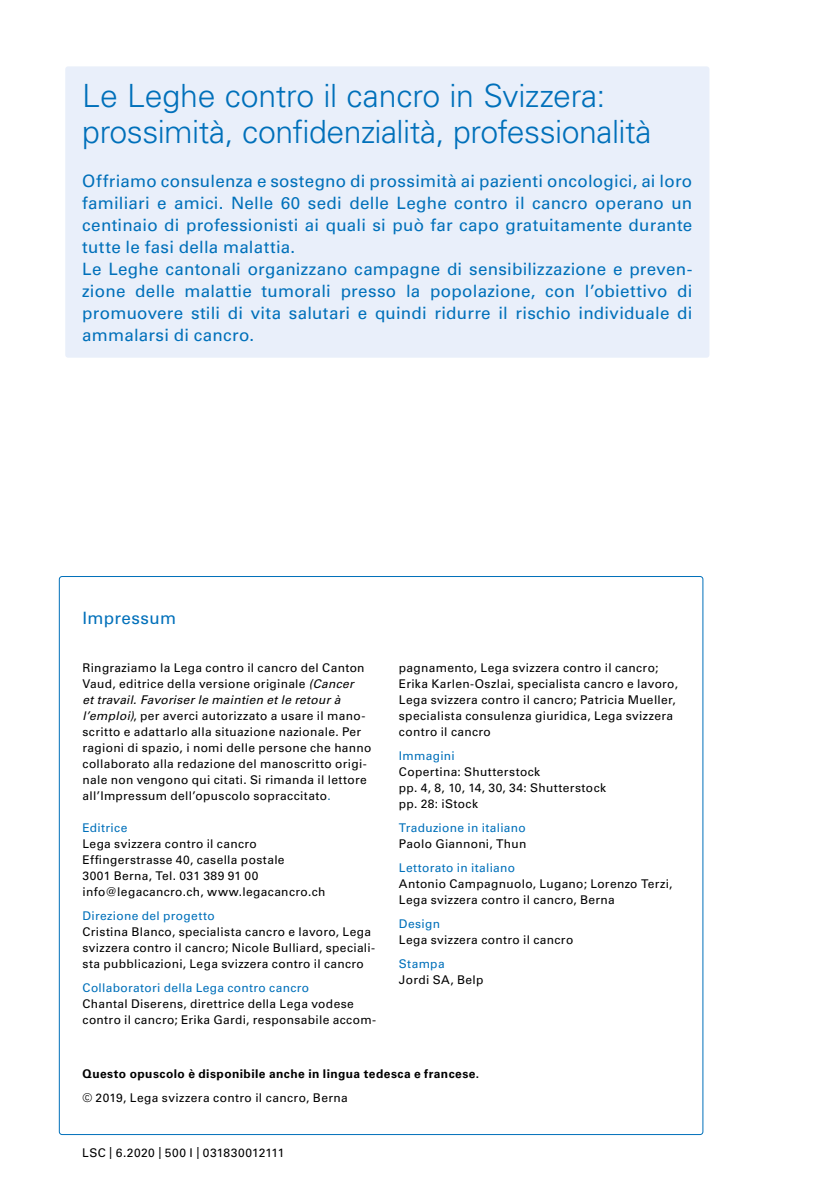
<style>
.page{position:relative;width:840px;height:1191px;background:#fff}
.page>*{position:absolute;margin:0;border:0;box-sizing:border-box;transform-origin:0 0}
.t1{font:300 32px/36px "Univers LT Std";letter-spacing:-.015em;color:#0070ba}
.t2{font:17px/22px "Univers LT Std";letter-spacing:.015em;color:#0070ba}
.t3{font:12px/16px "Univers LT Std";letter-spacing:.03em;color:#000}
.t4{font:12px "Univers LT Std";letter-spacing:.025em;color:#0070ba}
.t5{font:700 12px "Univers LT Std";letter-spacing:.035em;color:#000}
.s1{font-style:italic}
.s2{color:#0070ba}
</style>
<div class="page">
<div style="left:65px;top:66px;width:644px;height:292px;background:#e9effa;border-radius:3px"></div>
<h1 class="t1" style="left:82px;top:77px;width:570px">Le Leghe contro il cancro in Svizzera: prossimità, confidenzialità, professionalità</h1>
<p class="t2" style="left:82px;top:170px;width:611px">Offriamo consulenza e sostegno di prossimità ai pazienti oncologici, ai loro familiari e amici. Nelle 60 sedi delle Leghe contro il cancro operano un centinaio di professionisti ai quali si può far capo gratuitamente durante tutte le fasi della malattia.<br>Le Leghe cantonali organizzano campagne di sensibilizzazione e preven&shy;zione delle malattie tumorali presso la popolazione, con l’obiettivo di promuovere stili di vita salutari e quindi ridurre il rischio individuale di ammalarsi di cancro.</p>
<h2 class="t2" style="left:82px;top:607px;width:95px">Impressum</h2>
<p class="t3" style="left:82px;top:660px;width:290px">Ringraziamo la Lega contro il cancro del Canton Vaud, editrice della versione originale <span class="s1">(Cancer<br>et travail. Favoriser le maintien et le retour à l’emploi)</span>, per averci autorizzato a usare il mano&shy;scritto e adattarlo alla situazione nazionale. Per ragioni di spazio, i nomi delle persone che hanno collaborato alla redazione del manoscritto origi&shy;nale non vengono qui citati. Si rimanda il lettore all’Impressum dell’opuscolo sopraccitato<span class="s2">.</span></p>
<p class="t4" style="left:82px;top:821px;width:46px">Editrice</p>
<p class="t3" style="left:82px;top:836px;width:244px">Lega svizzera contro il cancro Effingerstrasse 40, casella postale<br>3001 Berna, Tel. 031 389 91 00 info@legacancro.ch, www.legacancro.ch</p>
<p class="t4" style="left:82px;top:909px;width:134px">Direzione del progetto</p>
<p class="t3" style="left:82px;top:924px;width:294px">Cristina Blanco, specialista cancro e lavoro, Lega svizzera contro il cancro; Nicole Bulliard, speciali&shy;sta pubblicazioni, Lega svizzera contro il cancro</p>
<p class="t4" style="left:82px;top:981px;width:228px">Collaboratori della Lega contro cancro</p>
<p class="t3" style="left:82px;top:996px;width:295px">Chantal Diserens, direttrice della Lega vodese contro il cancro; Erika Gardi, responsabile accom-</p>
<p class="t3" style="left:399px;top:660px;width:280px">pagnamento, Lega svizzera contro il cancro; Erika Karlen-Oszlai, specialista cancro e lavoro, Lega svizzera contro il cancro; Patricia Mueller, specialista consulenza giuridica, Lega svizzera contro il cancro</p>
<p class="t4" style="left:399px;top:749px;width:57px">Immagini</p>
<p class="t3" style="left:399px;top:764px;width:208px">Copertina: Shutterstock<br>pp. 4, 8, 10, 14, 30, 34: Shutterstock pp. 28: iStock</p>
<p class="t4" style="left:399px;top:821px;width:128px">Traduzione in italiano</p>
<p class="t3" style="left:399px;top:836px;width:129px">Paolo Giannoni, Thun</p>
<p class="t4" style="left:399px;top:861px;width:118px">Lettorato in italiano</p>
<p class="t3" style="left:399px;top:876px;width:275px">Antonio Campagnuolo, Lugano; Lorenzo Terzi,<br>Lega svizzera contro il cancro, Berna</p>
<p class="t4" style="left:399px;top:917px;width:43px">Design</p>
<p class="t3" style="left:399px;top:932px;width:176px">Lega svizzera contro il cancro</p>
<p class="t4" style="left:399px;top:957px;width:47px">Stampa</p>
<p class="t3" style="left:399px;top:972px;width:86px">Jordi SA, Belp</p>
<p class="t5" style="left:82px;top:1066px;width:398px">Questo opuscolo è disponibile anche in lingua tedesca e francese.</p>
<p class="t3" style="left:82px;top:1089px;width:267px">© 2019, Lega svizzera contro il cancro, Berna</p>
<p class="t3" style="left:82px;top:1145px;width:203px">LSC | 6.2020 | 500 I | 031830012111</p>
</div>
